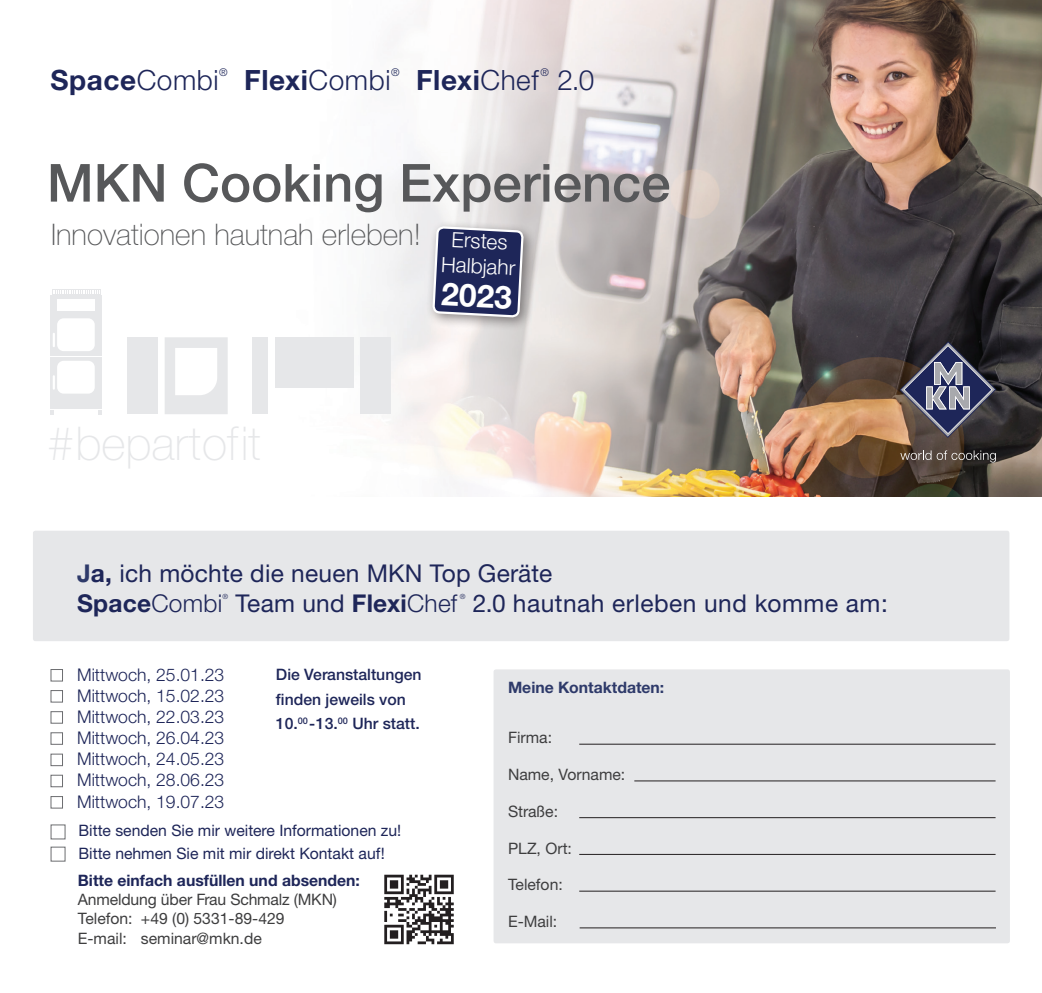
<style>
.page{position:relative;width:1042px;height:993px;background:#fff}
.page>*{position:absolute;margin:0;border:0;box-sizing:border-box;transform-origin:0 0}
.t1{font:500 52.5px "Helvetica Neue LTW1 G";color:#57585a}
.t2{font:100 46.55px "Helvetica Neue LTW1 G";color:#e6e7e9}
.t3{font:700 31.68px "Helvetica Neue LTW1 G";color:#fff}
.t4{font:100 29.75px "Helvetica Neue LTW1 G";color:#57585a}
.t5{font:700 28px "Helvetica Neue LTW1 G";letter-spacing:.02em;color:#1e2659}
.t6{font:300 28px "Helvetica Neue LTW1 G";color:#1e2659}
.t7{font:24.5px/29.4px "Helvetica Neue LTW1 G";letter-spacing:.01em;color:#1e2659}
.t8{font:300 21px/25.2px "Helvetica Neue LTW1 G";color:#fff;text-align:center}
.t9{font:300 17.5px/21px "Helvetica Neue LTW1 G";color:#1e2659;text-align:justify}
.t10{font:15.75px/19.2px "Helvetica Neue LTW1 G";color:#3e3e3f}
.t11{font:15.75px/22.8px "Helvetica Neue LTW1 G";color:#1e2659}
.t12{font:500 15.75px/24.5px "Helvetica Neue LTW1 G";color:#1e2659}
.t13{font:700 15.75px "Helvetica Neue LTW1 G";color:#1e2659}
.t14{font:700 15.75px "Helvetica Neue LTW1 G";color:#2e3a6a}
.t15{font:300 10.67px "Helvetica Neue LTW1 G";color:#1e2659}
.t16{font:300 7.17px "Helvetica Neue LTW1 G";color:#1e2659}
.s1{font-weight:300}
.s2{font-weight:700;color:#2e3a6a}
.s3{font-weight:700}
</style>
<div class="page">
<div style="left:493px;top:669px;width:517px;height:274px;background:#e6e7e9;border-radius:2px"></div>
<hr style="left:579px;top:927px;width:417px;height:1px;background:#231f20">
<hr style="left:579px;top:890px;width:416px;height:1px;background:#231f20">
<hr style="left:579px;top:853px;width:416px;height:1px;background:#231f20">
<hr style="left:579px;top:817px;width:416px;height:1px;background:#231f20">
<hr style="left:634px;top:780px;width:361px;height:1px;background:#231f20">
<hr style="left:579px;top:743px;width:416px;height:1px;background:#231f20">
<div style="left:33px;top:530px;width:976px;height:111px;background:#e6e7e9;border-radius:2px"></div>
<img style="left:267px;top:0;width:775px;height:496px">
<div style="left:51px;top:846px;width:14px;height:15px;border:1px solid #6c6d70"></div>
<div style="left:51px;top:668px;width:12px;height:13px;border:1px solid #6c6d70"></div>
<div style="left:51px;top:690px;width:12px;height:12px;border:1px solid #6c6d70"></div>
<div style="left:51px;top:711px;width:12px;height:12px;border:1px solid #6c6d70"></div>
<div style="left:51px;top:753px;width:12px;height:12px;border:1px solid #6c6d70"></div>
<div style="left:51px;top:732px;width:12px;height:12px;border:1px solid #6c6d70"></div>
<div style="left:51px;top:774px;width:12px;height:13px;border:1px solid #6c6d70"></div>
<div style="left:51px;top:795px;width:12px;height:13px;border:1px solid #6c6d70"></div>
<svg style="left:900px;top:341px;width:96px;height:97px;background:#4f4d5c"></svg>
<svg style="left:900px;top:450px;width:96px;height:12px"></svg>
<svg style="left:384px;top:874px;width:70px;height:69px"></svg>
<div style="left:426px;top:219px;width:111px;height:112px;background:#231f20;opacity:.5"></div>
<svg style="left:431px;top:225px;width:94px;height:166px"></svg>
<div style="left:51px;top:315px;width:51px;height:41px;background:#e6e7e9"></div>
<svg style="left:53px;top:333px;width:2px;height:14px"></svg>
<div style="left:57px;top:318px;width:38px;height:33px;background:#fff;border-radius:7px"></div>
<div style="left:51px;top:357px;width:51px;height:41px;background:#e6e7e9"></div>
<svg style="left:53px;top:375px;width:2px;height:14px"></svg>
<div style="left:57px;top:360px;width:38px;height:33px;background:#fff;border-radius:7px"></div>
<div style="left:51px;top:295px;width:51px;height:19px;background:#e6e7e9"></div>
<div style="left:52px;top:289px;width:48px;height:5px;background:#e6e7e9"></div>
<svg style="left:53px;top:290px;width:47px;height:4px"></svg>
<div style="left:57px;top:298px;width:38px;height:12px;background:#fff"></div>
<div style="left:51px;top:399px;width:51px;height:10px;background:#e6e7e9"></div>
<svg style="left:51px;top:410px;width:3px;height:4px"></svg>
<svg style="left:98px;top:410px;width:4px;height:4px"></svg>
<div style="left:252px;top:337px;width:15px;height:77px;background:#e6e7e9"></div>
<div style="left:360px;top:337px;width:31px;height:77px;background:#e6e7e9"></div>
<div style="left:275px;top:337px;width:78px;height:51px;background:#e6e7e9"></div>
<div style="left:127px;top:337px;width:31px;height:77px;background:#e6e7e9"></div>
<svg style="left:165px;top:337px;width:63px;height:77px"></svg>
<h3 class="t5" style="left:51px;top:62px;width:170px">Space<span class="s1">Combi</span></h3>
<p class="t15" style="left:219px;top:66px;width:10px">®</p>
<h3 class="t5" style="left:244px;top:62px;width:148px">Flexi<span class="s1">Combi</span></h3>
<p class="t15" style="left:391px;top:66px;width:10px">®</p>
<h3 class="t5" style="left:416px;top:62px;width:124px">Flexi<span class="s1">Chef</span></h3>
<p class="t15" style="left:540px;top:66px;width:10px">®</p>
<h3 class="t6" style="left:557px;top:62px;width:38px">2.0</h3>
<h1 class="t1" style="left:47px;top:151px;width:625px">MKN Cooking Experience</h1>
<h3 class="t4" style="left:51px;top:217px;width:372px">Innovationen hautnah erleben!</h3>
<h3 class="t8" style="left:443px;top:226px;width:76px;rotate:3deg">Erstes<br>Halbjahr</h3>
<h3 class="t3" style="left:442px;top:274px;width:72px;rotate:3deg">2023</h3>
<h2 class="t2" style="left:48px;top:416px;width:214px">#bepartofit</h2>
<h3 class="t7" style="left:77px;top:558px;width:477px"><span class="s2">J</span><span class="s3">a,</span> ich möchte die neuen MKN Top Geräte<br><span class="s3">Space</span><span class="s1">Combi</span></h3>
<p class="t16" style="left:222px;top:591px;width:7px">®</p>
<h3 class="t7" style="left:235px;top:587px;width:223px">Team und <span class="s3">Flexi</span><span class="s1">Chef</span></h3>
<p class="t16" style="left:460px;top:591px;width:7px">®</p>
<h3 class="t7" style="left:473px;top:587px;width:416px">2.0 hautnah erleben und komme am:</h3>
<p class="t9" style="left:77px;top:664px;width:149px">Mittwoch, 25.01.23<br>Mittwoch, 15.02.23<br>Mittwoch, 22.03.23<br>Mittwoch, 26.04.23<br>Mittwoch, 24.05.23<br>Mittwoch, 28.06.23<br>Mittwoch, 19.07.23</p>
<p class="t12" style="left:276px;top:662px;width:147px">Die Veranstaltungen finden jeweils von<br>10.<sup>00</sup>-13.<sup>00</sup> Uhr statt.</p>
<p class="t11" style="left:78px;top:818px;width:324px">Bitte senden Sie mir weitere Informationen zu!<br>Bitte nehmen Sie mit mir direkt Kontakt auf!</p>
<p class="t13" style="left:78px;top:870px;width:283px">Bitte einfach ausfüllen und absenden:</p>
<p class="t10" style="left:78px;top:889px;width:261px">Anmeldung über Frau Schmalz (MKN)<br>Telefon: +49 (0) 5331-89-429<br>E-mail: seminar@mkn.de</p>
<p class="t14" style="left:508px;top:677px;width:158px">Meine Kontaktdaten:</p>
<p class="t10" style="left:508px;top:727px;width:46px">Firma:</p>
<p class="t10" style="left:508px;top:764px;width:119px">Name, Vorname:</p>
<p class="t10" style="left:508px;top:801px;width:52px">Straße:</p>
<p class="t10" style="left:508px;top:838px;width:65px">PLZ, Ort:</p>
<p class="t10" style="left:508px;top:874px;width:56px">Telefon:</p>
<p class="t10" style="left:508px;top:911px;width:51px">E-Mail:</p>
</div>
